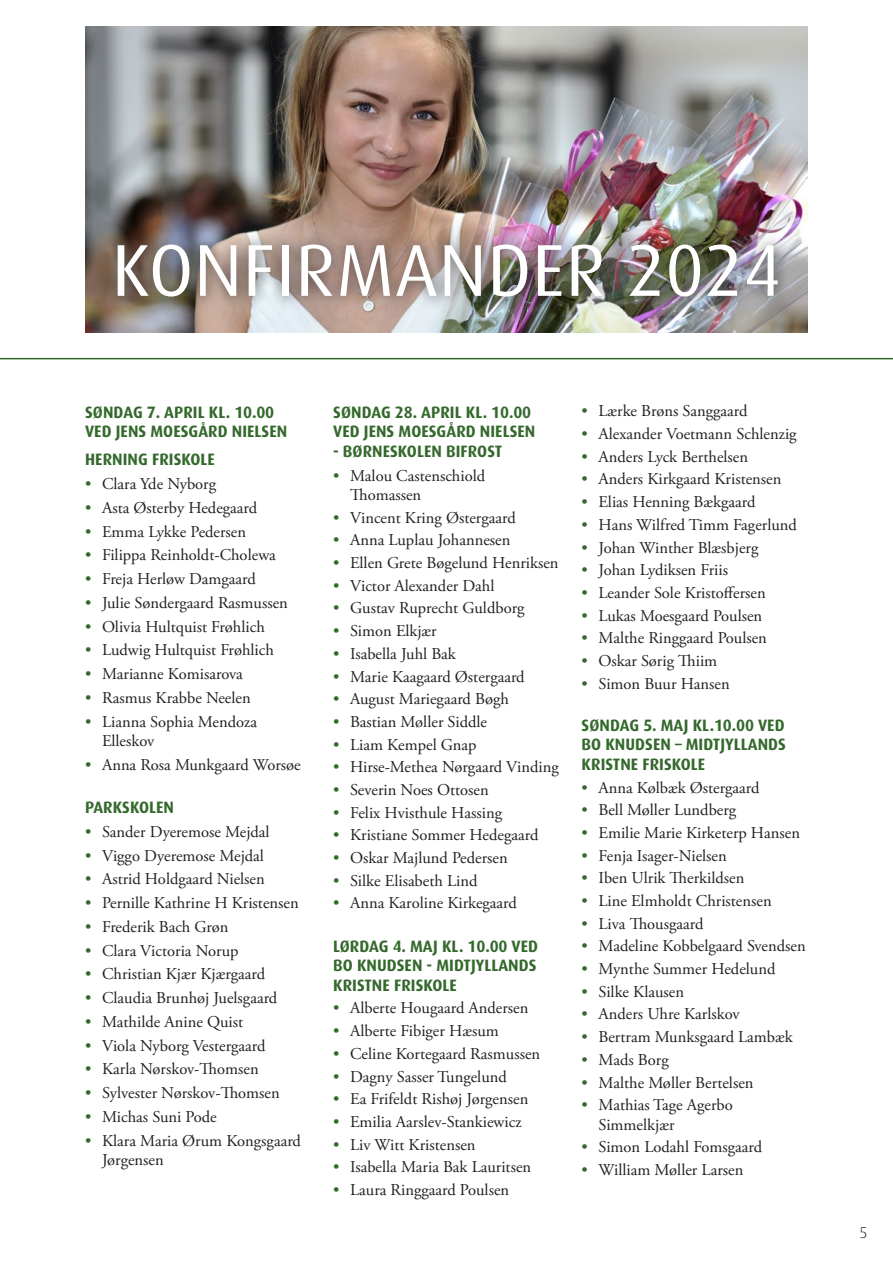
<style>
.page{position:relative;width:893px;height:1263px;background:#fff}
.page>*{position:absolute;margin:0;border:0;box-sizing:border-box;transform-origin:0 0}
.t1{font:73.5px "Dax";letter-spacing:.015em;color:#fff}
.t2{font:16.5px/19.5px "Adobe Garamond Pro";color:#231f20}
.t3{font:700 16.5px/19.5px "Dax";letter-spacing:.005em;color:#34692c;text-align:justify}
.t4{font:300 15.75px "Dax";color:#231f20}
.s1{color:#34692c}
</style>
<div class="page">
<img style="left:85px;top:26px;width:723px;height:306px">
<hr style="left:0;top:358px;width:893px;height:1px;background:#34692c">
<div style="left:104px;top:231px;width:688px;height:80px;background:#231f20;opacity:.8"></div>
<p class="t1" style="left:112px;top:230px;width:671px">KONFIRMANDER 2024</p>
<p class="t3" style="left:85px;top:402px;width:191px">SØNDAG 7. APRIL KL. 10.00</p>
<p class="t3" style="left:85px;top:422px;width:204px">VED JENS MOESGÅRD NIELSEN</p>
<p class="t3" style="left:85px;top:450px;width:131px">HERNING FRISKOLE</p>
<p class="t2" style="left:85px;top:475px;width:133px"><span class="s1">•</span> Clara Yde Nyborg</p>
<p class="t2" style="left:85px;top:498px;width:174px"><span class="s1">•</span> Asta Østerby Hedegaard</p>
<p class="t2" style="left:85px;top:522px;width:163px"><span class="s1">•</span> Emma Lykke Pedersen</p>
<p class="t2" style="left:85px;top:546px;width:192px"><span class="s1">•</span> Filippa Reinholdt-Cholewa</p>
<p class="t2" style="left:85px;top:570px;width:172px"><span class="s1">•</span> Freja Herløw Damgaard</p>
<p class="t2" style="left:85px;top:593px;width:204px"><span class="s1">•</span> Julie Søndergaard Rasmussen</p>
<p class="t2" style="left:85px;top:617px;width:181px"><span class="s1">•</span> Olivia Hultquist Frøhlich</p>
<p class="t2" style="left:85px;top:641px;width:190px"><span class="s1">•</span> Ludwig Hultquist Frøhlich</p>
<p class="t2" style="left:85px;top:665px;width:159px"><span class="s1">•</span> Marianne Komisarova</p>
<p class="t2" style="left:85px;top:688px;width:167px"><span class="s1">•</span> Rasmus Krabbe Neelen</p>
<p class="t2" style="left:102px;top:712px;width:157px;text-indent:-17px"><span class="s1">•</span> Lianna Sophia Mendoza<br>Elleskov</p>
<p class="t2" style="left:85px;top:755px;width:217px"><span class="s1">•</span> Anna Rosa Munkgaard Worsøe</p>
<p class="t3" style="left:85px;top:798px;width:90px">PARKSKOLEN</p>
<p class="t2" style="left:85px;top:822px;width:186px"><span class="s1">•</span> Sander Dyeremose Mejdal</p>
<p class="t2" style="left:85px;top:846px;width:180px"><span class="s1">•</span> Viggo Dyeremose Mejdal</p>
<p class="t2" style="left:85px;top:870px;width:181px"><span class="s1">•</span> Astrid Holdgaard Nielsen</p>
<p class="t2" style="left:85px;top:894px;width:215px"><span class="s1">•</span> Pernille Kathrine H Kristensen</p>
<p class="t2" style="left:85px;top:917px;width:145px"><span class="s1">•</span> Frederik Bach Grøn</p>
<p class="t2" style="left:85px;top:941px;width:155px"><span class="s1">•</span> Clara Victoria Norup</p>
<p class="t2" style="left:85px;top:965px;width:182px"><span class="s1">•</span> Christian Kjær Kjærgaard</p>
<p class="t2" style="left:85px;top:989px;width:194px"><span class="s1">•</span> Claudia Brunhøj Juelsgaard</p>
<p class="t2" style="left:85px;top:1012px;width:160px"><span class="s1">•</span> Mathilde Anine Quist</p>
<p class="t2" style="left:85px;top:1036px;width:182px"><span class="s1">•</span> Viola Nyborg Vestergaard</p>
<p class="t2" style="left:85px;top:1060px;width:175px"><span class="s1">•</span> Karla Nørskov-Thomsen</p>
<p class="t2" style="left:85px;top:1084px;width:196px"><span class="s1">•</span> Sylvester Nørskov-Thomsen</p>
<p class="t2" style="left:85px;top:1107px;width:133px"><span class="s1">•</span> Michas Suni Pode</p>
<p class="t2" style="left:102px;top:1131px;width:200px;text-indent:-17px"><span class="s1">•</span> Klara Maria Ørum Kongsgaard<br>Jørgensen</p>
<p class="t3" style="left:333px;top:402px;width:204px">SØNDAG 28. APRIL KL. 10.00<br>VED JENS MOESGÅRD NIELSEN</p>
<p class="t3" style="left:333px;top:441px;width:171px">- BØRNESKOLEN BIFROST</p>
<p class="t2" style="left:350px;top:466px;width:137px;text-indent:-17px"><span class="s1">•</span> Malou Castenschiold<br>Thomassen</p>
<p class="t2" style="left:333px;top:508px;width:184px"><span class="s1">•</span> Vincent Kring Østergaard</p>
<p class="t2" style="left:333px;top:531px;width:179px"><span class="s1">•</span> Anna Luplau Johannesen</p>
<p class="t2" style="left:333px;top:554px;width:227px"><span class="s1">•</span> Ellen Grete Bøgelund Henriksen</p>
<p class="t2" style="left:333px;top:576px;width:163px"><span class="s1">•</span> Victor Alexander Dahl</p>
<p class="t2" style="left:333px;top:599px;width:193px"><span class="s1">•</span> Gustav Ruprecht Guldborg</p>
<p class="t2" style="left:333px;top:622px;width:105px"><span class="s1">•</span> Simon Elkjær</p>
<p class="t2" style="left:333px;top:644px;width:124px"><span class="s1">•</span> Isabella Juhl Bak</p>
<p class="t2" style="left:333px;top:667px;width:193px"><span class="s1">•</span> Marie Kaagaard Østergaard</p>
<p class="t2" style="left:333px;top:690px;width:177px"><span class="s1">•</span> August Mariegaard Bøgh</p>
<p class="t2" style="left:333px;top:712px;width:156px"><span class="s1">•</span> Bastian Møller Siddle</p>
<p class="t2" style="left:333px;top:735px;width:145px"><span class="s1">•</span> Liam Kempel Gnap</p>
<p class="t2" style="left:333px;top:758px;width:227px"><span class="s1">•</span> Hirse-Methea Nørgaard Vinding</p>
<p class="t2" style="left:333px;top:781px;width:157px"><span class="s1">•</span> Severin Noes Ottosen</p>
<p class="t2" style="left:333px;top:803px;width:170px"><span class="s1">•</span> Felix Hvisthule Hassing</p>
<p class="t2" style="left:333px;top:826px;width:207px"><span class="s1">•</span> Kristiane Sommer Hedegaard</p>
<p class="t2" style="left:333px;top:849px;width:176px"><span class="s1">•</span> Oskar Majlund Pedersen</p>
<p class="t2" style="left:333px;top:871px;width:146px"><span class="s1">•</span> Silke Elisabeth Lind</p>
<p class="t2" style="left:333px;top:894px;width:185px"><span class="s1">•</span> Anna Karoline Kirkegaard</p>
<p class="t3" style="left:333px;top:936px;width:206px">LØRDAG 4. MAJ KL. 10.00 VED BO KNUDSEN - MIDTJYLLANDS KRISTNE FRISKOLE</p>
<p class="t2" style="left:333px;top:999px;width:197px"><span class="s1">•</span> Alberte Hougaard Andersen</p>
<p class="t2" style="left:333px;top:1022px;width:167px"><span class="s1">•</span> Alberte Fibiger Hæsum</p>
<p class="t2" style="left:333px;top:1044px;width:209px"><span class="s1">•</span> Celine Kortegaard Rasmussen</p>
<p class="t2" style="left:333px;top:1067px;width:175px"><span class="s1">•</span> Dagny Sasser Tungelund</p>
<p class="t2" style="left:333px;top:1090px;width:197px"><span class="s1">•</span> Ea Frifeldt Rishøj Jørgensen</p>
<p class="t2" style="left:333px;top:1112px;width:190px"><span class="s1">•</span> Emilia Aarslev-Stankiewicz</p>
<p class="t2" style="left:333px;top:1135px;width:144px"><span class="s1">•</span> Liv Witt Kristensen</p>
<p class="t2" style="left:333px;top:1158px;width:200px"><span class="s1">•</span> Isabella Maria Bak Lauritsen</p>
<p class="t2" style="left:333px;top:1180px;width:178px"><span class="s1">•</span> Laura Ringgaard Poulsen</p>
<p class="t2" style="left:581px;top:402px;width:167px"><span class="s1">•</span> Lærke Brøns Sanggaard</p>
<p class="t2" style="left:581px;top:425px;width:217px"><span class="s1">•</span> Alexander Voetmann Schlenzig</p>
<p class="t2" style="left:581px;top:447px;width:168px"><span class="s1">•</span> Anders Lyck Berthelsen</p>
<p class="t2" style="left:581px;top:470px;width:201px"><span class="s1">•</span> Anders Kirkgaard Kristensen</p>
<p class="t2" style="left:581px;top:493px;width:176px"><span class="s1">•</span> Elias Henning Bækgaard</p>
<p class="t2" style="left:581px;top:515px;width:217px"><span class="s1">•</span> Hans Wilfred Timm Fagerlund</p>
<p class="t2" style="left:581px;top:538px;width:178px"><span class="s1">•</span> Johan Winther Blæsbjerg</p>
<p class="t2" style="left:581px;top:561px;width:148px"><span class="s1">•</span> Johan Lydiksen Friis</p>
<p class="t2" style="left:581px;top:583px;width:186px"><span class="s1">•</span> Leander Sole Kristoffersen</p>
<p class="t2" style="left:581px;top:606px;width:182px"><span class="s1">•</span> Lukas Moesgaard Poulsen</p>
<p class="t2" style="left:581px;top:629px;width:187px"><span class="s1">•</span> Malthe Ringgaard Poulsen</p>
<p class="t2" style="left:581px;top:652px;width:137px"><span class="s1">•</span> Oskar Sørig Thiim</p>
<p class="t2" style="left:581px;top:674px;width:150px"><span class="s1">•</span> Simon Buur Hansen</p>
<p class="t3" style="left:582px;top:715px;width:206px">SØNDAG 5. MAJ KL.10.00 VED BO KNUDSEN – MIDTJYLLANDS KRISTNE FRISKOLE</p>
<p class="t2" style="left:581px;top:778px;width:180px"><span class="s1">•</span> Anna Kølbæk Østergaard</p>
<p class="t2" style="left:581px;top:801px;width:156px"><span class="s1">•</span> Bell Møller Lundberg</p>
<p class="t2" style="left:581px;top:823px;width:220px"><span class="s1">•</span> Emilie Marie Kirketerp Hansen</p>
<p class="t2" style="left:581px;top:846px;width:147px"><span class="s1">•</span> Fenja Isager-Nielsen</p>
<p class="t2" style="left:581px;top:869px;width:164px"><span class="s1">•</span> Iben Ulrik Therkildsen</p>
<p class="t2" style="left:581px;top:892px;width:192px"><span class="s1">•</span> Line Elmholdt Christensen</p>
<p class="t2" style="left:581px;top:914px;width:123px"><span class="s1">•</span> Liva Thousgaard</p>
<p class="t2" style="left:581px;top:937px;width:226px"><span class="s1">•</span> Madeline Kobbelgaard Svendsen</p>
<p class="t2" style="left:581px;top:960px;width:195px"><span class="s1">•</span> Mynthe Summer Hedelund</p>
<p class="t2" style="left:581px;top:982px;width:104px"><span class="s1">•</span> Silke Klausen</p>
<p class="t2" style="left:581px;top:1005px;width:160px"><span class="s1">•</span> Anders Uhre Karlskov</p>
<p class="t2" style="left:581px;top:1028px;width:213px"><span class="s1">•</span> Bertram Munksgaard Lambæk</p>
<p class="t2" style="left:581px;top:1050px;width:89px"><span class="s1">•</span> Mads Borg</p>
<p class="t2" style="left:581px;top:1073px;width:174px"><span class="s1">•</span> Malthe Møller Bertelsen</p>
<p class="t2" style="left:598px;top:1096px;width:136px;text-indent:-17px"><span class="s1">•</span> Mathias Tage Agerbo<br>Simmelkjær</p>
<p class="t2" style="left:581px;top:1138px;width:182px"><span class="s1">•</span> Simon Lodahl Fomsgaard</p>
<p class="t2" style="left:581px;top:1161px;width:163px"><span class="s1">•</span> William Møller Larsen</p>
<p class="t4" style="left:859px;top:1223px;width:10px">5</p>
</div>
